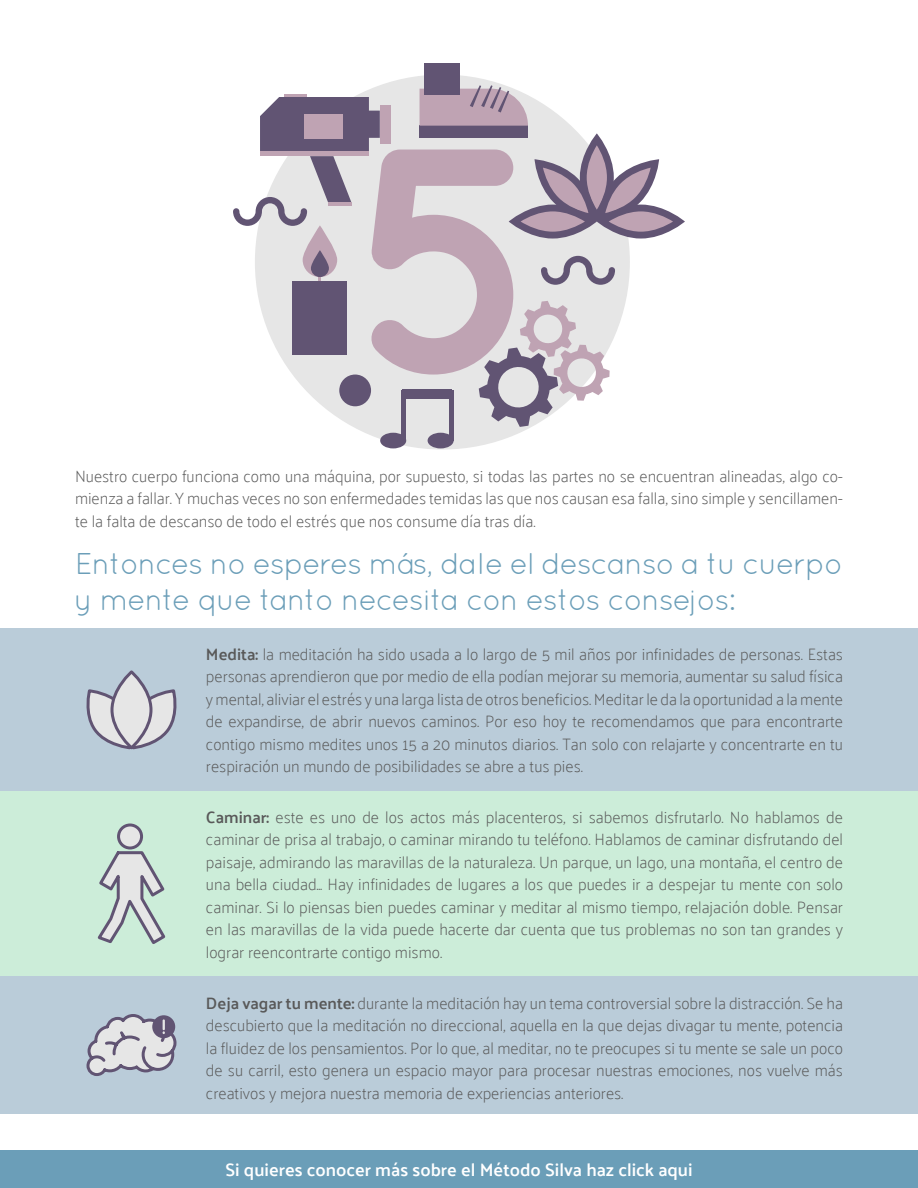
<style>
.page{position:relative;width:918px;height:1188px;background:#fff}
.page>*{position:absolute;margin:0;border:0;box-sizing:border-box;transform-origin:0 0}
.t1{font:30px/36px "Quicksand";letter-spacing:-.03em;color:#6b9eb8}
.t2{font:600 18px "Palanquin";color:#fff}
.t3{font:100 16.5px/22.5px "Palanquin";color:#595959;text-align:justify}
.s1{font-weight:600}
</style>
<div class="page">
<div style="left:0;top:1150px;width:918px;height:38px;background:#6b9eb8"></div>
<svg style="left:597px;top:205px;width:88px;height:34px"></svg>
<svg style="left:609px;top:211px;width:64px;height:21px"></svg>
<svg style="left:233px;top:85px;width:426px;height:342px"></svg>
<div style="left:424px;top:63px;width:36px;height:31px;background:#615473"></div>
<div style="left:402px;top:390px;width:49px;height:9px;background:#615473"></div>
<div style="left:449px;top:390px;width:5px;height:51px;background:#615473"></div>
<hr style="left:402px;top:390px;width:4px;height:51px;background:#615473">
<div style="left:428px;top:433px;width:26px;height:15px;background:#615473;border-radius:50%"></div>
<div style="left:380px;top:433px;width:26px;height:15px;background:#615473;border-radius:50%"></div>
<div style="left:0;top:791px;width:918px;height:185px;background:#ccedd9"></div>
<div style="left:0;top:628px;width:918px;height:163px;background:#baccd9"></div>
<div style="left:0;top:976px;width:918px;height:138px;background:#baccd9"></div>
<svg style="left:86px;top:689px;width:91px;height:61px"></svg>
<svg style="left:112px;top:672px;width:39px;height:76px;background:#d1cfd4"></svg>
<div style="left:111px;top:670px;width:41px;height:79px;border:3px solid #615473;border-radius:50%"></div>
<div style="left:119px;top:825px;width:23px;height:23px;background:#e6e6e6;border-radius:50%"></div>
<div style="left:117px;top:823px;width:26px;height:27px;border:3px solid #615473;border-radius:50%"></div>
<svg style="left:86px;top:841px;width:91px;height:235px"></svg>
<p class="t3" style="left:75px;top:465px;width:770px">Nuestro cuerpo funciona como una máquina, por supuesto, si todas las partes no se encuentran alineadas, algo co&shy;mienza a fallar. Y muchas veces no son enfermedades temidas las que nos causan esa falla, sino simple y sencillamen&shy;te la falta de descanso de todo el estrés que nos consume día tras día.</p>
<h1 class="t1" style="left:75px;top:545px;width:769px">Entonces no esperes más, dale el descanso a tu cuerpo y mente que tanto necesita con estos consejos:</h1>
<p class="t3" style="left:206px;top:643px;width:639px"><span class="s1">Medita:</span> la meditación ha sido usada a lo largo de 5 mil años por infinidades de personas. Estas personas aprendieron que por medio de ella podían mejorar su memoria, aumentar su salud física y mental, aliviar el estrés y una larga lista de otros beneficios. Meditar le da la oportunidad a la mente de expandirse, de abrir nuevos caminos. Por eso hoy te recomendamos que para encontrarte contigo mismo medites unos 15 a 20 minutos diarios. Tan solo con relajarte y concentrarte en tu respiración un mundo de posibilidades se abre a tus pies.</p>
<p class="t3" style="left:206px;top:806px;width:639px"><span class="s1">Caminar:</span> este es uno de los actos más placenteros, si sabemos disfrutarlo. No hablamos de caminar de prisa al trabajo, o caminar mirando tu teléfono. Hablamos de caminar disfrutando del paisaje, admirando las maravillas de la naturaleza. Un parque, un lago, una montaña, el centro de una bella ciudad… Hay infinidades de lugares a los que puedes ir a despejar tu mente con solo caminar. Si lo piensas bien puedes caminar y meditar al mismo tiempo, relajación doble. Pensar en las maravillas de la vida puede hacerte dar cuenta que tus problemas no son tan grandes y lograr reencontrarte contigo mismo.</p>
<p class="t3" style="left:206px;top:992px;width:639px"><span class="s1">Deja vagar tu mente:</span> durante la meditación hay un tema controversial sobre la distracción. Se ha descubierto que la meditación no direccional, aquella en la que dejas divagar tu mente, potencia la fluidez de los pensamientos. Por lo que, al meditar, no te preocupes si tu mente se sale un poco de su carril, esto genera un espacio mayor para procesar nuestras emociones, nos vuelve más creativos y mejora nuestra memoria de experiencias anteriores.</p>
<p class="t2" style="left:225px;top:1159px;width:469px">Si quieres conocer más sobre el Método Silva haz click aqui</p>
</div>
